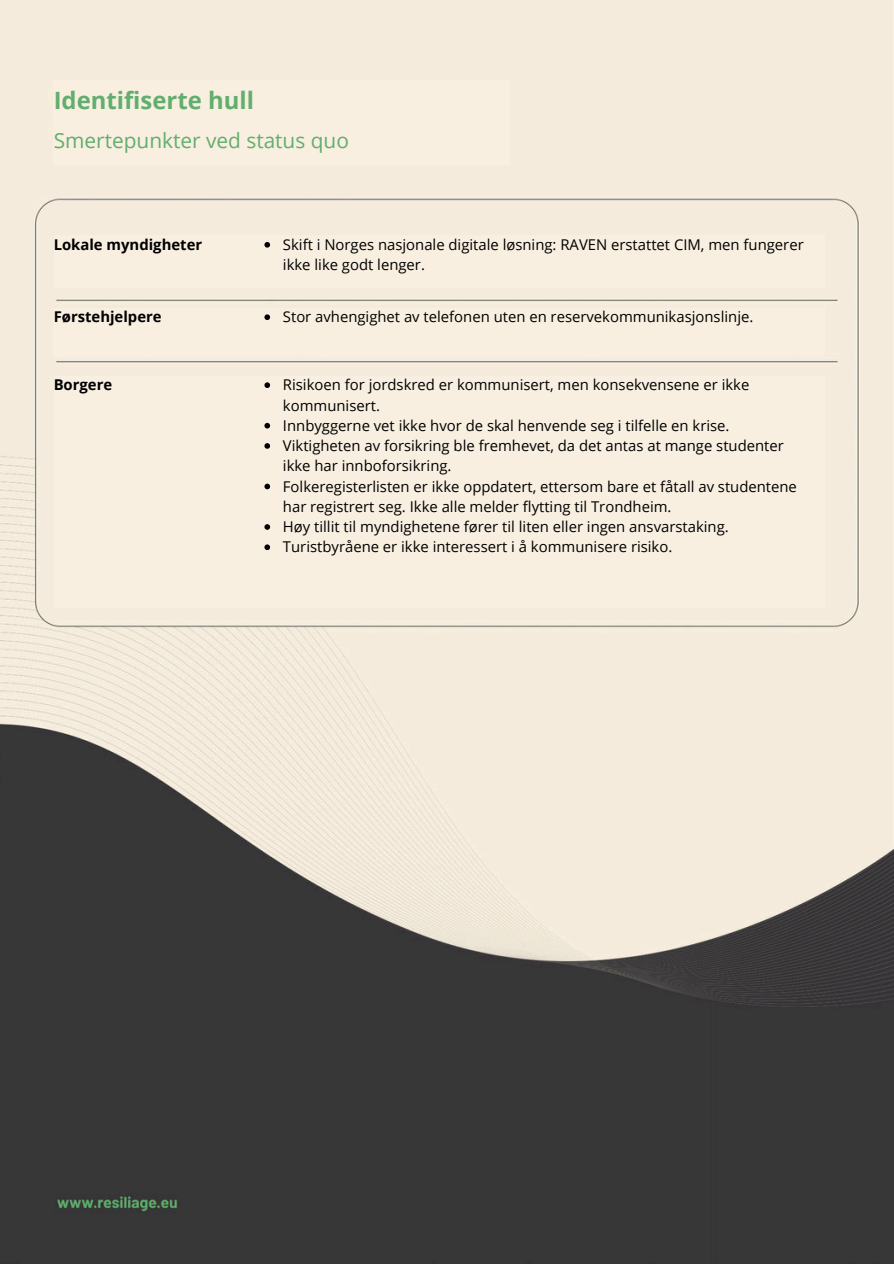
<style>
.page{position:relative;width:894px;height:1264px;background:#fff}
.page>*{position:absolute;margin:0;border:0;box-sizing:border-box;transform-origin:0 0}
.t1{font:700 23.85px "Open Sans";color:#61ae6e}
.t2{font:20.85px "Open Sans";color:#61ae6e}
.t3{font:14.85px/20.2px "Open Sans";color:#000}
.t4{font:700 14.85px "Open Sans";color:#000}
</style>
<div class="page">
<img style="left:0;top:0;width:893px;height:1263px">
<div style="left:54px;top:80px;width:455px;height:73px;background:#f8efe0"></div>
<div style="left:54px;top:129px;width:455px;height:36px;background:#f8efe0"></div>
<div style="left:54px;top:235px;width:770px;height:53px;background:#f8efe0"></div>
<div style="left:54px;top:308px;width:770px;height:48px;background:#f8efe0"></div>
<div style="left:54px;top:376px;width:770px;height:231px;background:#f8efe0"></div>
<svg style="left:264px;top:242px;width:6px;height:5px"></svg>
<svg style="left:264px;top:314px;width:6px;height:6px"></svg>
<svg style="left:264px;top:382px;width:6px;height:6px"></svg>
<svg style="left:264px;top:423px;width:6px;height:5px"></svg>
<svg style="left:264px;top:443px;width:6px;height:6px"></svg>
<svg style="left:264px;top:483px;width:6px;height:6px"></svg>
<svg style="left:264px;top:524px;width:6px;height:6px"></svg>
<svg style="left:264px;top:544px;width:6px;height:6px"></svg>
<h1 class="t1" style="left:54px;top:83px;width:202px">Identifiserte hull</h1>
<h2 class="t2" style="left:54px;top:127px;width:297px">Smertepunkter ved status quo</h2>
<p class="t4" style="left:54px;top:234px;width:150px">Lokale myndigheter</p>
<p class="t3" style="left:283px;top:234px;width:522px">Skift i Norges nasjonale digitale løsning: RAVEN erstattet CIM, men fungerer ikke like godt lenger.</p>
<p class="t4" style="left:54px;top:306px;width:109px">Førstehjelpere</p>
<p class="t3" style="left:283px;top:306px;width:472px">Stor avhengighet av telefonen uten en reservekommunikasjonslinje.</p>
<p class="t4" style="left:54px;top:374px;width:60px">Borgere</p>
<p class="t3" style="left:283px;top:374px;width:515px">Risikoen for jordskred er kommunisert, men konsekvensene er ikke kommunisert.<br>Innbyggerne vet ikke hvor de skal henvende seg i tilfelle en krise.<br>Viktigheten av forsikring ble fremhevet, da det antas at mange studenter ikke har innboforsikring.<br>Folkeregisterlisten er ikke oppdatert, ettersom bare et fåtall av studentene har registrert seg. Ikke alle melder flytting til Trondheim.<br>Høy tillit til myndighetene fører til liten eller ingen ansvarstaking.<br>Turistbyråene er ikke interessert i å kommunisere risiko.</p>
</div>
